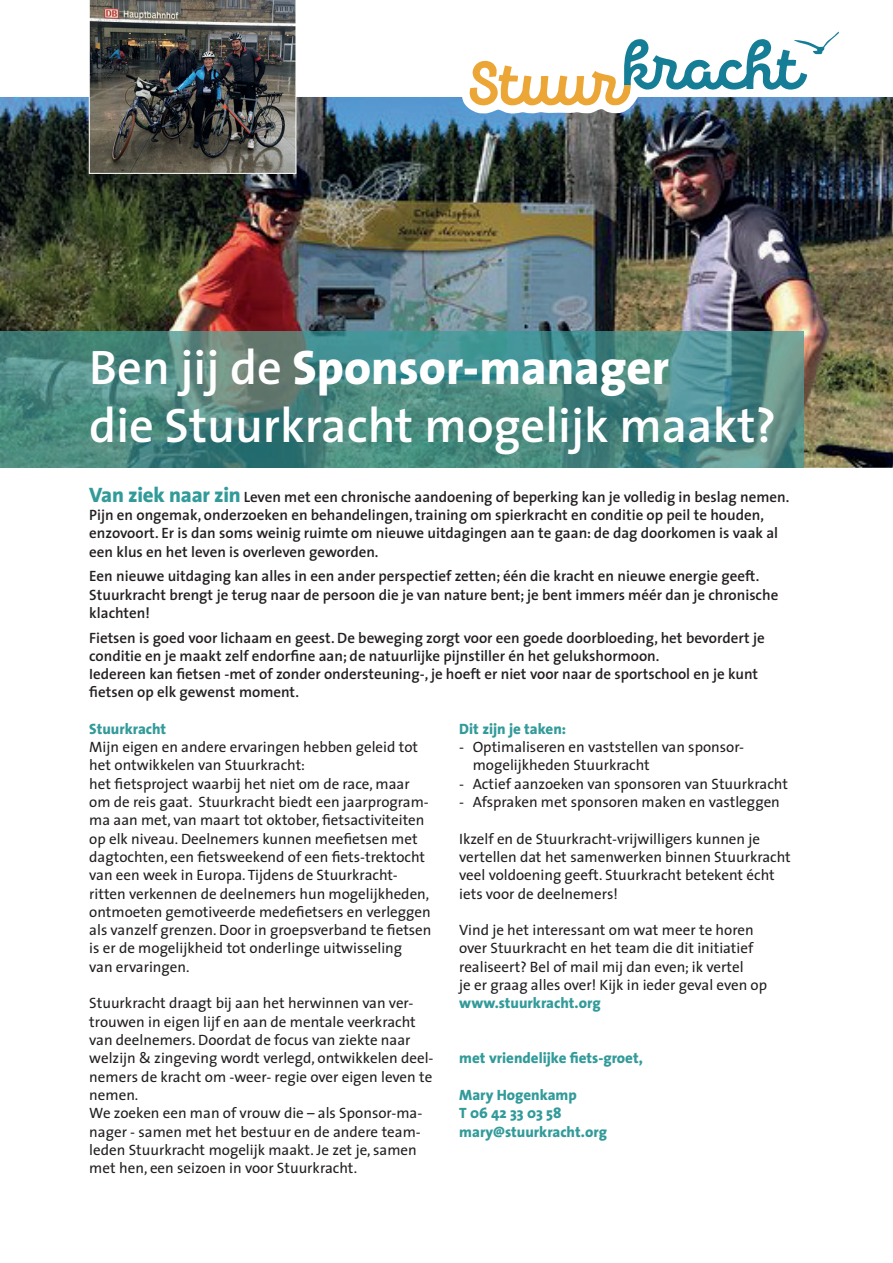
<style>
.page{position:relative;width:893px;height:1263px;background:#fff}
.page>*{position:absolute;margin:0;border:0;box-sizing:border-box;transform-origin:0 0}
.t1{font:600 48.6px/58.3px "The Sans";color:#fff}
.t2{font:15px/18.3px "The Sans";color:#231f20}
.t3{font:600 15px/18.1px "The Sans";color:#231f20}
.t4{font:800 15px/18.3px "The Sans";color:#329b9a}
.s1{font-weight:800}
.s2{font-weight:800;font-size:21px;color:#329b9a}
</style>
<div class="page">
<img style="left:0;top:114px;width:893px;height:354px">
<svg style="left:0;top:31px;width:893px;height:83px"></svg>
<svg style="left:470px;top:32px;width:369px;height:73px"></svg>
<img style="left:0;top:331px;width:804px;height:137px">
<img style="left:89px;top:0;width:207px;height:174px">
<h1 class="t1" style="left:89px;top:337px;width:688px">Ben jij de <span class="s1">Sponsor-manager<br></span>die Stuurkracht mogelijk maakt?</h1>
<p class="t3" style="left:89px;top:487px;width:702px"><span class="s2">Van ziek naar zin</span> Leven met een chronische aandoening of beperking kan je volledig in beslag nemen.<br>Pijn en ongemak, onderzoeken en behandelingen, training om spierkracht en conditie op peil te houden, enzovoort. Er is dan soms weinig ruimte om nieuwe uitdagingen aan te gaan: de dag doorkomen is vaak al een klus en het leven is overleven geworden.</p>
<p class="t3" style="left:89px;top:567px;width:691px">Een nieuwe uitdaging kan alles in een ander perspectief zetten; één die kracht en nieuwe energie geeft.<br>Stuurkracht brengt je terug naar de persoon die je van nature bent; je bent immers méér dan je chronische klachten!</p>
<p class="t3" style="left:89px;top:628px;width:677px">Fietsen is goed voor lichaam en geest. De beweging zorgt voor een goede doorbloeding, het bevordert je conditie en je maakt zelf endorfine aan; de natuurlijke pijnstiller én het gelukshormoon.<br>Iedereen kan fietsen -met of zonder ondersteuning-, je hoeft er niet voor naar de sportschool en je kunt fietsen op elk gewenst moment.</p>
<p class="t4" style="left:89px;top:719px;width:79px">Stuurkracht</p>
<p class="t2" style="left:89px;top:737px;width:344px">Mijn eigen en andere ervaringen hebben geleid tot het ontwikkelen van Stuurkracht:<br>het fietsproject waarbij het niet om de race, maar om de reis gaat. Stuurkracht biedt een jaarprogram&shy;ma aan met, van maart tot oktober, fietsactiviteiten op elk niveau. Deelnemers kunnen meefietsen met dagtochten, een fietsweekend of een fiets-trektocht van een week in Europa. Tijdens de Stuurkracht&shy;ritten verkennen de deelnemers hun mogelijkheden, ontmoeten gemotiveerde medefietsers en verleggen als vanzelf grenzen. Door in groepsverband te fietsen is er de mogelijkheid tot onderlinge uitwisseling<br>van ervaringen.</p>
<p class="t2" style="left:89px;top:994px;width:346px">Stuurkracht draagt bij aan het herwinnen van ver&shy;trouwen in eigen lijf en aan de mentale veerkracht van deelnemers. Doordat de focus van ziekte naar welzijn &amp; zingeving wordt verlegd, ontwikkelen deel&shy;nemers de kracht om -weer- regie over eigen leven te nemen.<br>We zoeken een man of vrouw die – als Sponsor-ma&shy;nager - samen met het bestuur en de andere team&shy;leden Stuurkracht mogelijk maakt. Je zet je, samen met hen, een seizoen in voor Stuurkracht.</p>
<p class="t4" style="left:459px;top:719px;width:108px">Dit zijn je taken:</p>
<p class="t2" style="left:473px;top:737px;width:273px;text-indent:-14px">- Optimaliseren en vaststellen van sponsor&shy;mogelijkheden Stuurkracht</p>
<p class="t2" style="left:459px;top:774px;width:330px">- Actief aanzoeken van sponsoren van Stuurkracht</p>
<p class="t2" style="left:459px;top:792px;width:322px">- Afspraken met sponsoren maken en vastleggen</p>
<p class="t2" style="left:459px;top:829px;width:333px">Ikzelf en de Stuurkracht-vrijwilligers kunnen je vertellen dat het samenwerken binnen Stuurkracht veel voldoening geeft. Stuurkracht betekent écht iets voor de deelnemers!</p>
<p class="t2" style="left:459px;top:920px;width:309px">Vind je het interessant om wat meer te horen over Stuurkracht en het team die dit initiatief realiseert? Bel of mail mij dan even; ik vertel<br>je er graag alles over! Kijk in ieder geval even op</p>
<p class="t4" style="left:459px;top:994px;width:143px">www.stuurkracht.org</p>
<p class="t4" style="left:459px;top:1049px;width:185px">met vriendelijke fiets-groet,</p>
<p class="t4" style="left:459px;top:1085px;width:149px">Mary Hogenkamp<br>T 06 42 33 03 58 mary@stuurkracht.org</p>
</div>
